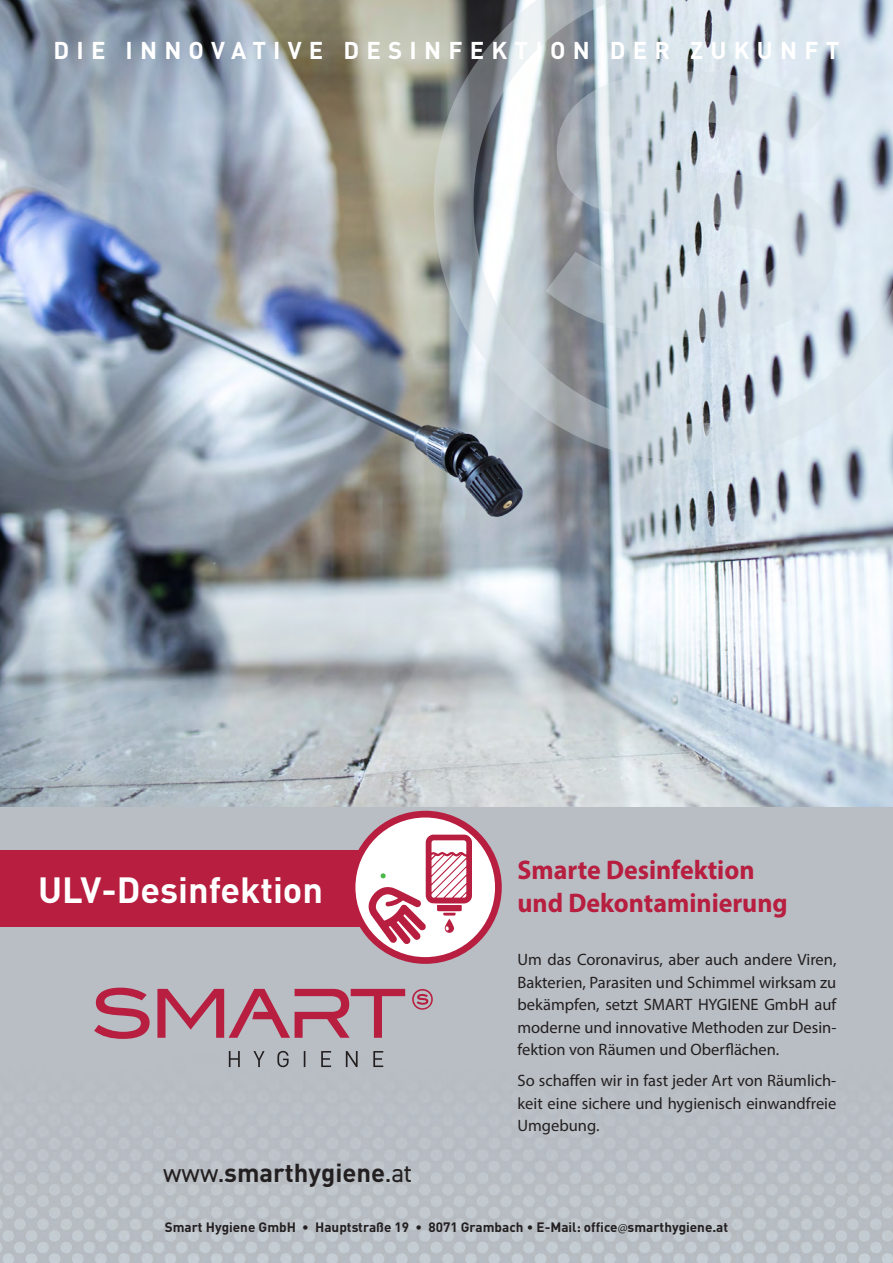
<style>
.page{position:relative;width:893px;height:1263px;background:#fff}
.page>*{position:absolute;margin:0;border:0;box-sizing:border-box;transform-origin:0 0}
.t1{font:700 36px "DIN";color:#fff}
.t2{font:700 27px/32.4px "Myriad Pro";color:#b71e3f;scale:.96 1}
.t3{font:700 25.65px "DIN";color:#231f20}
.t4{font:700 24px "DIN";letter-spacing:.3em;color:#fff}
.t5{font:16.5px/22.5px "Myriad Pro";color:#231f20;text-align:justify}
.t6{font:700 13.5px "DIN";color:#231f20}
.s1{font-family:"DIN2014";font-weight:400}
.s2{font-family:"Myriad Pro";font-weight:400}
</style>
<div class="page">
<img style="left:0;top:0;width:893px;height:808px">
<img style="left:0;top:808px;width:893px;height:455px">
<div style="left:0;top:850px;width:427px;height:77px;background:#b71e3f"></div>
<svg style="left:434px;top:0;width:459px;height:460px;background:#bac3ca"></svg>
<svg style="left:546px;top:71px;width:290px;height:266px;background:#c2ccd4"></svg>
<svg style="left:229px;top:1051px;width:154px;height:16px;background:#9fa3a8"></svg>
<svg style="left:94px;top:988px;width:56px;height:51px;background:#b7788a"></svg>
<svg style="left:157px;top:989px;width:248px;height:49px;background:#b78695"></svg>
<svg style="left:412px;top:989px;width:21px;height:21px"></svg>
<svg style="left:352px;top:814px;width:146px;height:146px"></svg>
<div style="left:349px;top:811px;width:153px;height:153px;border:7px solid #b71e3f;border-radius:50%"></div>
<svg style="left:369px;top:834px;width:103px;height:110px"></svg>
<h3 class="t4" style="left:54px;top:35px;width:787px">DIE INNOVATIVE DESINFEKTION DER ZUKUNFT</h3>
<h1 class="t1" style="left:38px;top:866px;width:286px">ULV-Desinfektion</h1>
<h3 class="t3" style="left:163px;top:1156px;width:250px"><span class="s1">www.</span>smarthygiene<span class="s1">.at</span></h3>
<h2 class="t2" style="left:517px;top:853px;width:283px">Smarte Desinfektion und Dekontaminierung</h2>
<p class="t5" style="left:517px;top:948px;width:320px">Um das Coronavirus, aber auch andere Viren, Bakterien, Parasiten und Schimmel wirksam zu bekämpfen, setzt SMART HYGIENE GmbH auf moderne und innovative Methoden zur Desin&shy;fektion von Räumen und Oberflächen.</p>
<p class="t5" style="left:517px;top:1069px;width:320px">So schaffen wir in fast jeder Art von Räumlich&shy;keit eine sichere und hygienisch einwandfreie Umgebung.</p>
<p class="t6" style="left:165px;top:1218px;width:565px">Smart Hygiene GmbH • Hauptstraße 19 • 8071 Grambach • E-Mail: office<span class="s2">@</span>smarthygiene.at</p>
</div>
